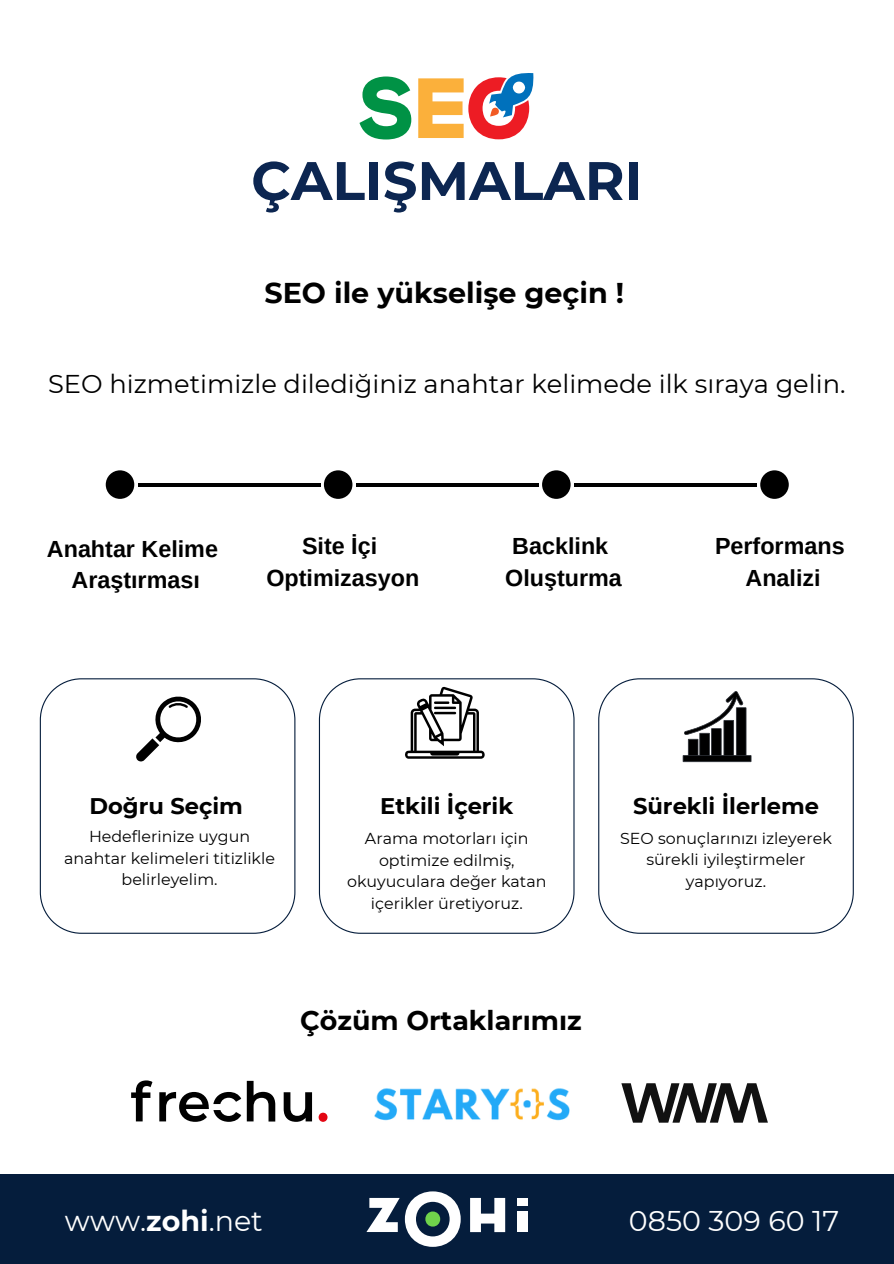
<style>
.page{position:relative;width:894px;height:1264px;background:#fff}
.page>*{position:absolute;margin:0;border:0;box-sizing:border-box;transform-origin:0 0}
.t1{font:700 54.15px "Montserrat";color:#0c2651}
.t2{font:28.5px "Montserrat";color:#fff}
.t3{font:700 28.5px "Montserrat";color:#000}
.t4{font:700 26.85px "Montserrat";color:#000}
.t5{font:25.65px "Montserrat";color:#000}
.t6{font:700 23.25px/31.8px "Arimo";color:#000;text-align:center}
.t7{font:700 22.5px "Montserrat";color:#000}
.t8{font:15.9px/21.6px "Montserrat";color:#000;text-align:center}
.s1{font-weight:700}
</style>
<div class="page">
<svg style="left:40px;top:678px;width:255px;height:255px"></svg>
<svg style="left:319px;top:678px;width:255px;height:255px"></svg>
<svg style="left:598px;top:678px;width:255px;height:255px"></svg>
<svg style="left:359px;top:76px;width:52px;height:63px"></svg>
<svg style="left:418px;top:73px;width:116px;height:66px"></svg>
<svg style="left:574px;top:483px;width:182px;height:3px"></svg>
<svg style="left:356px;top:483px;width:182px;height:3px"></svg>
<svg style="left:138px;top:483px;width:182px;height:3px"></svg>
<div style="left:106px;top:470px;width:28px;height:28px;background:#000;border-radius:50%"></div>
<div style="left:324px;top:470px;width:28px;height:28px;background:#000;border-radius:50%"></div>
<div style="left:542px;top:470px;width:28px;height:28px;background:#000;border-radius:50%"></div>
<div style="left:760px;top:470px;width:28px;height:28px;background:#000;border-radius:50%"></div>
<svg style="left:136px;top:694px;width:67px;height:68px"></svg>
<svg style="left:404px;top:686px;width:81px;height:72px"></svg>
<svg style="left:682px;top:691px;width:69px;height:71px"></svg>
<svg style="left:131px;top:1080px;width:21px;height:41px"></svg>
<svg style="left:247px;top:1080px;width:28px;height:41px"></svg>
<svg style="left:283px;top:1092px;width:29px;height:29px"></svg>
<div style="left:318px;top:1112px;width:9px;height:9px;background:#e30613;border-radius:50%"></div>
<svg style="left:159px;top:1091px;width:82px;height:30px"></svg>
<img style="left:374px;top:1088px;width:196px;height:33px">
<svg style="left:621px;top:1083px;width:146px;height:39px"></svg>
<div style="left:0;top:1174px;width:893px;height:89px;background:#051d3c"></div>
<svg style="left:366px;top:1197px;width:33px;height:35px"></svg>
<svg style="left:405px;top:1191px;width:55px;height:55px"></svg>
<div style="left:425px;top:1211px;width:15px;height:15px;background:#70d44b;border-radius:50%"></div>
<svg style="left:470px;top:1197px;width:35px;height:35px"></svg>
<div style="left:517px;top:1197px;width:11px;height:8px;background:#fff"></div>
<div style="left:517px;top:1211px;width:11px;height:20px;background:#fff"></div>
<h6 class="t1" style="left:251px;top:147px;width:392px">ÇALIŞMALARI</h6>
<h1 class="t3" style="left:264px;top:275px;width:361px">SEO ile yükselişe geçin !</h1>
<h4 class="t5" style="left:48px;top:368px;width:798px">SEO hizmeti mizle di lediği niz anahtar keli mede i lk sıraya geli n.</h4>
<p class="t6" style="left:47px;top:532px;width:172px">Anahtar Kelime<br>Araştırması</p>
<p class="t6" style="left:266px;top:530px;width:154px">Site İçi<br>Optimizasyon</p>
<p class="t6" style="left:505px;top:530px;width:118px">Backlink<br>Oluşturma</p>
<h6 class="t6" style="left:714px;top:530px;width:131px">Performans<br>Analizi</h6>
<h5 class="t7" style="left:89px;top:791px;width:155px">Doğru Seçim</h5>
<p class="t7" style="left:380px;top:791px;width:134px">Etkili İçerik</p>
<h4 class="t7" style="left:633px;top:791px;width:187px">Sürekli İlerleme</h4>
<h4 class="t8" style="left:64px;top:825px;width:212px">Hedefleri nize uygun anahtar keli meleri titizli kle beli rleyeli m.</h4>
<h4 class="t8" style="left:347px;top:827px;width:201px">Arama motorları içi n<br>opti mize edi lmiş, okuyuculara değer katan içeri kler üretiyoruz.</h4>
<p class="t8" style="left:620px;top:827px;width:213px">SEO sonuçlarınızı izleyerek sürekli iyi leşti rmeler yapıyoruz.</p>
<h2 class="t4" style="left:300px;top:1003px;width:283px">Çözüm Ortaklarımız</h2>
<p class="t2" style="left:65px;top:1203px;width:199px">www.<span class="s1">zohi</span>.net</p>
<p class="t2" style="left:628px;top:1203px;width:212px">0850 309 60 17</p>
</div>
